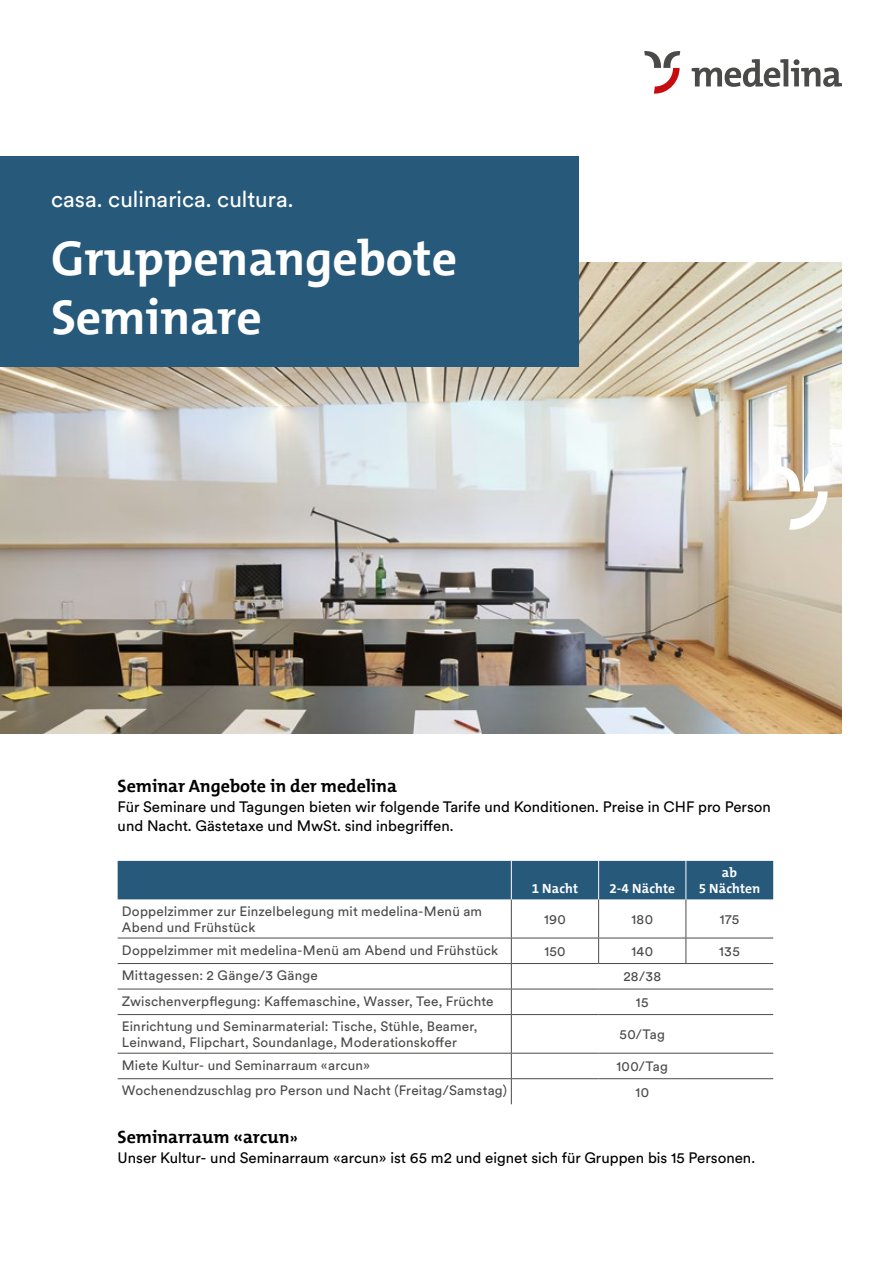
<style>
.page{position:relative;width:893px;height:1263px;background:#fff}
.page>*{position:absolute;margin:0;border:0;box-sizing:border-box;transform-origin:0 0}
.t1{font:700 49.5px/59.4px "The Mix B";color:#fff}
.t2{font:22.5px "Circulargraubuenden";color:#fff}
.t3{font:700 18px "The Mix B";color:#000}
.t4{font:15px/19.5px "Circulargraubuenden";color:#000}
.t5{font:13.5px/15.8px "Circulargraubuenden";letter-spacing:.015em;color:#4a4a49}
.t6{font:700 13.5px/15.8px "The Mix B";letter-spacing:.01em;color:#fff;text-align:center}
.s1{font-size:15px}
</style>
<div class="page">
<svg style="left:692px;top:59px;width:150px;height:28px"></svg>
<svg style="left:644px;top:51px;width:36px;height:43px"></svg>
<img style="left:0;top:262px;width:842px;height:472px">
<div style="left:0;top:157px;width:578px;height:210px;background:#27597b"></div>
<svg style="left:774px;top:466px;width:55px;height:64px"></svg>
<div style="left:118px;top:861px;width:655px;height:38px;background:#27597b"></div>
<hr style="left:511px;top:899px;width:1px;height:39px;background:#4a4a49">
<hr style="left:598px;top:899px;width:1px;height:39px;background:#4a4a49">
<hr style="left:685px;top:899px;width:1px;height:39px;background:#4a4a49">
<hr style="left:118px;top:938px;width:393px;height:1px;background:#4a4a49">
<hr style="left:511px;top:938px;width:88px;height:1px;background:#4a4a49">
<hr style="left:599px;top:938px;width:87px;height:1px;background:#4a4a49">
<svg style="left:598px;top:938px;width:1px;height:25px"></svg>
<hr style="left:686px;top:938px;width:87px;height:1px;background:#4a4a49">
<svg style="left:685px;top:938px;width:1px;height:25px"></svg>
<hr style="left:118px;top:963px;width:393px;height:1px;background:#4a4a49">
<hr style="left:511px;top:963px;width:88px;height:1px;background:#4a4a49">
<hr style="left:599px;top:963px;width:87px;height:1px;background:#4a4a49">
<hr style="left:686px;top:963px;width:87px;height:1px;background:#4a4a49">
<hr style="left:118px;top:989px;width:393px;height:1px;background:#4a4a49">
<hr style="left:511px;top:989px;width:88px;height:1px;background:#4a4a49">
<svg style="left:511px;top:938px;width:1px;height:76px"></svg>
<hr style="left:599px;top:989px;width:87px;height:1px;background:#4a4a49">
<hr style="left:686px;top:989px;width:87px;height:1px;background:#4a4a49">
<hr style="left:118px;top:1014px;width:393px;height:1px;background:#4a4a49">
<hr style="left:511px;top:1014px;width:88px;height:1px;background:#4a4a49">
<hr style="left:511px;top:1015px;width:1px;height:38px;background:#4a4a49">
<hr style="left:599px;top:1014px;width:87px;height:1px;background:#4a4a49">
<hr style="left:686px;top:1014px;width:87px;height:1px;background:#4a4a49">
<hr style="left:118px;top:1053px;width:393px;height:1px;background:#4a4a49">
<hr style="left:511px;top:1053px;width:88px;height:1px;background:#4a4a49">
<hr style="left:599px;top:1053px;width:87px;height:1px;background:#4a4a49">
<hr style="left:686px;top:1053px;width:87px;height:1px;background:#4a4a49">
<hr style="left:118px;top:1078px;width:393px;height:1px;background:#4a4a49">
<hr style="left:511px;top:1078px;width:88px;height:1px;background:#4a4a49">
<svg style="left:511px;top:1053px;width:1px;height:51px"></svg>
<hr style="left:599px;top:1078px;width:87px;height:1px;background:#4a4a49">
<hr style="left:686px;top:1078px;width:87px;height:1px;background:#4a4a49">
<hr style="left:511px;top:861px;width:1px;height:38px;background:#fff">
<hr style="left:598px;top:861px;width:1px;height:38px;background:#fff">
<hr style="left:685px;top:861px;width:1px;height:38px;background:#fff">
<h2 class="t2" style="left:51px;top:184px;width:244px">casa. culinarica. cultura.</h2>
<h1 class="t1" style="left:51px;top:229px;width:408px">Gruppenangebote<br>Seminare</h1>
<h3 class="t3" style="left:118px;top:774px;width:281px">Seminar Angebote in der medelina</h3>
<p class="t4" style="left:118px;top:796px;width:655px">Für Seminare und Tagungen bieten wir folgende Tarife und Konditionen. Preise in CHF pro Person und Nacht. Gästetaxe und MwSt. sind inbegriffen.</p>
<p class="t6" style="left:532px;top:881px;width:48px">1 Nacht</p>
<p class="t6" style="left:609px;top:881px;width:67px">2-4 Nächte</p>
<p class="t6" style="left:699px;top:865px;width:63px">ab<br>5 Nächten</p>
<p class="t5" style="left:122px;top:903px;width:362px">Doppelzimmer zur Einzelbelegung mit medelina-Menü am<br>Abend und Frühstück</p>
<p class="t5" style="left:544px;top:910px;width:23px">190</p>
<p class="t5" style="left:631px;top:910px;width:23px">180</p>
<p class="t5" style="left:720px;top:910px;width:21px">175</p>
<p class="t5" style="left:122px;top:941px;width:378px">Doppelzimmer mit medelina-Menü am Abend und Frühstück</p>
<p class="t5" style="left:544px;top:943px;width:23px">150</p>
<p class="t5" style="left:631px;top:943px;width:23px">140</p>
<p class="t5" style="left:719px;top:943px;width:22px">135</p>
<p class="t5" style="left:122px;top:967px;width:198px">Mittagessen: 2 Gänge/3 Gänge</p>
<p class="t5" style="left:623px;top:968px;width:39px">28/38</p>
<p class="t5" style="left:122px;top:992px;width:373px">Zwischenverpflegung: Kaffemaschine, Wasser, Tee, Früchte</p>
<p class="t5" style="left:636px;top:994px;width:14px">15</p>
<p class="t5" style="left:122px;top:1018px;width:357px">Einrichtung und Seminarmaterial: Tische, Stühle, Beamer,<br>Leinwand, Flipchart, Soundanlage, Moderationskoffer</p>
<p class="t5" style="left:619px;top:1026px;width:47px">50/Tag</p>
<p class="t5" style="left:122px;top:1056px;width:250px">Miete Kultur- und Seminarraum «arcun»</p>
<p class="t5" style="left:616px;top:1058px;width:53px">100/Tag</p>
<p class="t5" style="left:122px;top:1082px;width:387px">Wochenendzuschlag pro Person und Nacht (Freitag/Samstag)</p>
<p class="t5" style="left:635px;top:1083px;width:15px">10</p>
<h3 class="t3" style="left:118px;top:1125px;width:182px">Seminarraum «arcun<span class="s1">»</span></h3>
<p class="t4" style="left:118px;top:1147px;width:639px">Unser Kultur- und Seminarraum «arcun» ist 65 m2 und eignet sich für Gruppen bis 15 Personen.</p>
</div>
